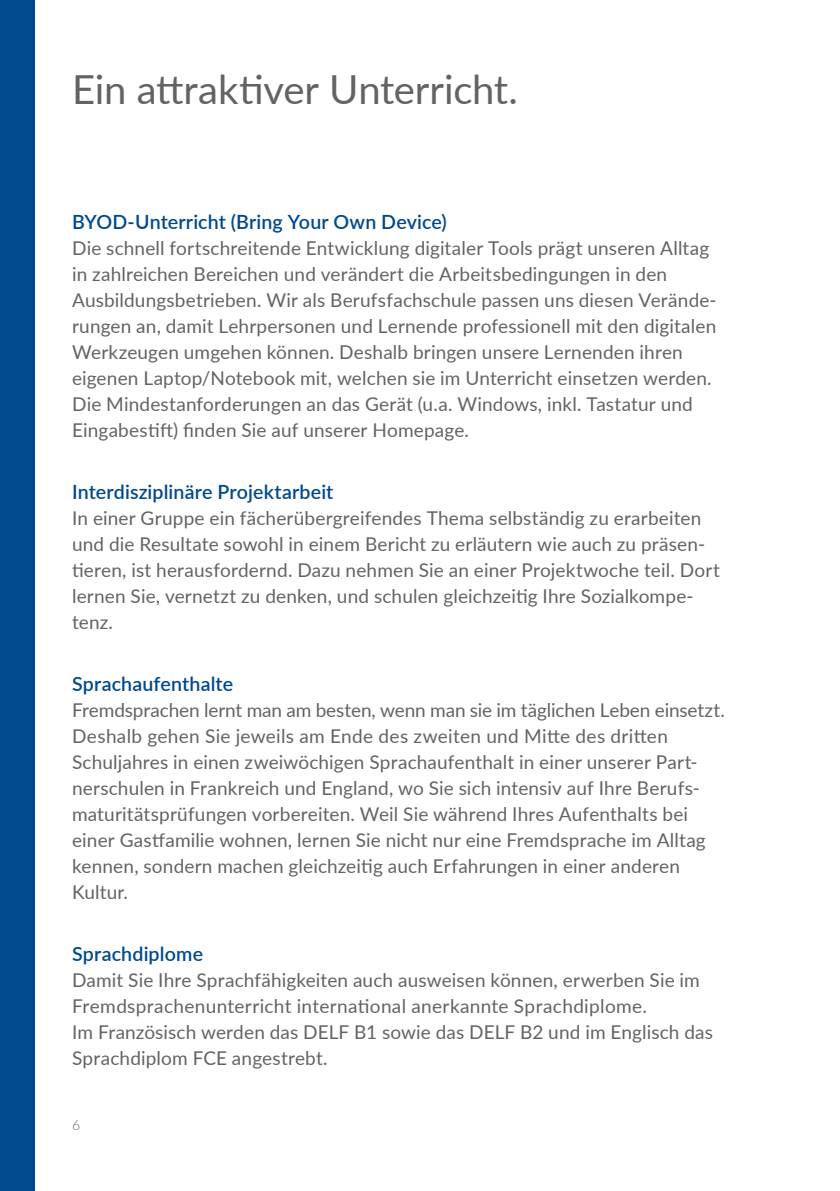
<style>
.page{position:relative;width:840px;height:1191px;background:#fff}
.page>*{position:absolute;margin:0;border:0;box-sizing:border-box;transform-origin:0 0}
.t1{font:40px "Lato";letter-spacing:-.01em;color:#636366}
.t2{font:600 19.6px "Lato";letter-spacing:.005em;color:#01498e}
.t3{font:19px/26px "Lato";letter-spacing:.01em;color:#636366}
.t4{font:300 14px "Lato";color:#636366}
</style>
<div class="page">
<div style="left:0;top:0;width:34px;height:1191px;background:#01498e"></div>
<h1 class="t1" style="left:72px;top:61px;width:447px">Ein attraktiver Unterricht.</h1>
<p class="t2" style="left:72px;top:207px;width:376px">BYOD-Unterricht (Bring Your Own Device)</p>
<p class="t3" style="left:72px;top:234px;width:645px">Die schnell fortschreitende Entwicklung digitaler Tools prägt unseren Alltag in zahlreichen Bereichen und verändert die Arbeitsbedingungen in den Ausbildungsbetrieben. Wir als Berufsfachschule passen uns diesen Verände&shy;rungen an, damit Lehrpersonen und Lernende professionell mit den digitalen Werkzeugen umgehen können. Deshalb bringen unsere Lernenden ihren eigenen Laptop/Notebook mit, welchen sie im Unterricht einsetzen werden.<br>Die Mindestanforderungen an das Gerät (u.a. Windows, inkl. Tastatur und Eingabestift) finden Sie auf unserer Homepage.</p>
<p class="t2" style="left:72px;top:477px;width:263px">Interdisziplinäre Projektarbeit</p>
<p class="t3" style="left:72px;top:504px;width:649px">In einer Gruppe ein fächerübergreifendes Thema selbständig zu erarbeiten und die Resultate sowohl in einem Bericht zu erläutern wie auch zu präsen&shy;tieren, ist herausfordernd. Dazu nehmen Sie an einer Projektwoche teil. Dort lernen Sie, vernetzt zu denken, und schulen gleichzeitig Ihre Sozialkompe&shy;tenz.</p>
<p class="t2" style="left:72px;top:669px;width:162px">Sprachaufenthalte</p>
<p class="t3" style="left:72px;top:696px;width:654px">Fremdsprachen lernt man am besten, wenn man sie im täglichen Leben einsetzt.<br>Deshalb gehen Sie jeweils am Ende des zweiten und Mitte des dritten Schuljahres in einen zweiwöchigen Sprachaufenthalt in einer unserer Part&shy;nerschulen in Frankreich und England, wo Sie sich intensiv auf Ihre Berufs&shy;maturitätsprüfungen vorbereiten. Weil Sie während Ihres Aufenthalts bei einer Gastfamilie wohnen, lernen Sie nicht nur eine Fremdsprache im Alltag kennen, sondern machen gleichzeitig auch Erfahrungen in einer anderen Kultur.</p>
<p class="t2" style="left:72px;top:939px;width:132px">Sprachdiplome</p>
<p class="t3" style="left:72px;top:966px;width:642px">Damit Sie Ihre Sprachfähigkeiten auch ausweisen können, erwerben Sie im Fremdsprachenunterricht international anerkannte Sprachdiplome.<br>Im Französisch werden das DELF B1 sowie das DELF B2 und im Englisch das Sprachdiplom FCE angestrebt.</p>
<p class="t4" style="left:72px;top:1115px;width:10px">6</p>
</div>
